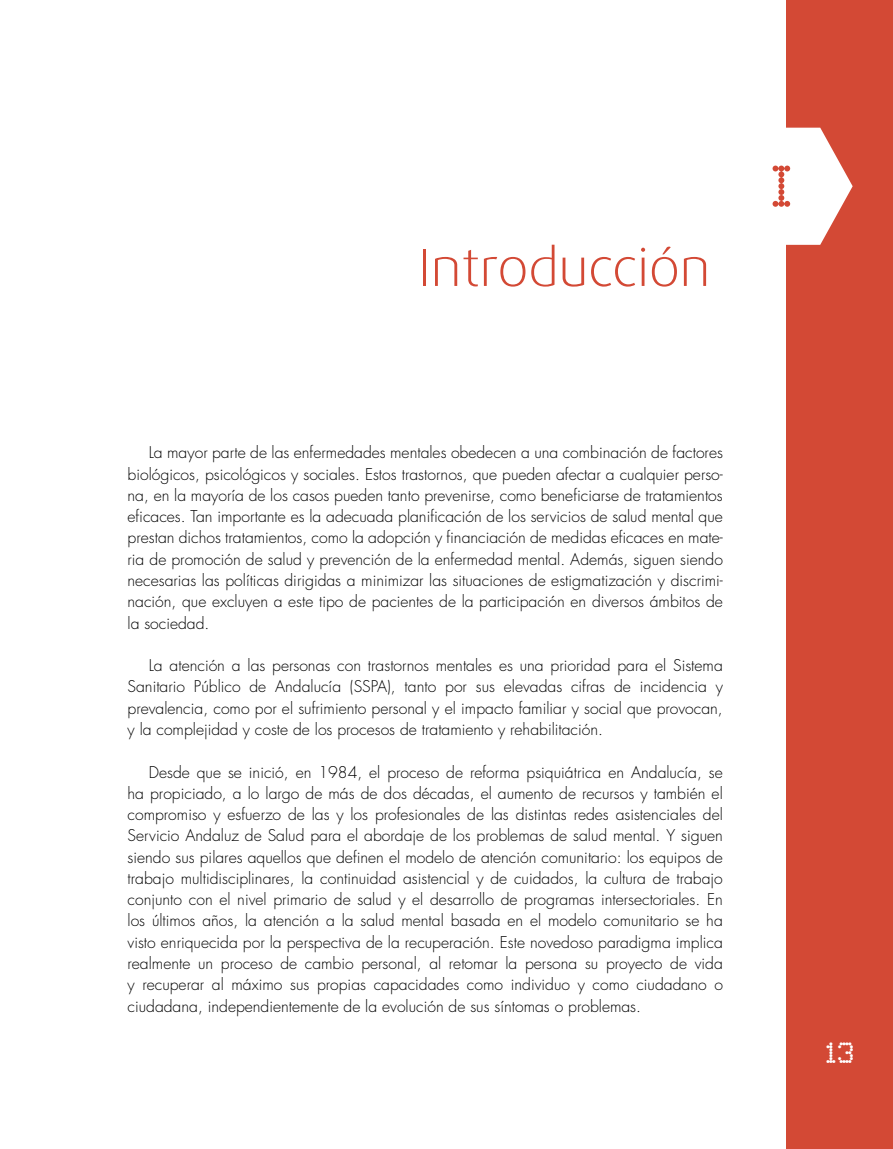
<style>
.page{position:relative;width:893px;height:1149px;background:#fff}
.page>*{position:absolute;margin:0;border:0;box-sizing:border-box;transform-origin:0 0}
.t1{font:60px "Dot Matrix One";color:#d34935}
.t2{font:300 52.5px "Dax Wide";color:#d34935}
.t3{font:30px "Dot Matrix One";color:#fff}
.t4{font:300 15.75px/21.3px "Futura Std";color:#000;text-align:justify}
</style>
<div class="page">
<div style="left:787px;top:0;width:106px;height:1148px;background:#d34935"></div>
<svg style="left:786px;top:128px;width:67px;height:117px"></svg>
<h2 class="t2" style="left:418px;top:239px;width:293px">Introducción</h2>
<h1 class="t1" style="left:770px;top:151px;width:25px">I</h1>
<p class="t4" style="left:128px;top:442px;width:597px;text-indent:21px">La mayor parte de las enfermedades mentales obedecen a una combinación de factores biológicos, psicológicos y sociales. Estos trastornos, que pueden afectar a cualquier perso&shy;na, en la mayoría de los casos pueden tanto prevenirse, como beneficiarse de tratamientos eficaces. Tan importante es la adecuada planificación de los servicios de salud mental que prestan dichos tratamientos, como la adopción y financiación de medidas eficaces en mate&shy;ria de promoción de salud y prevención de la enfermedad mental. Además, siguen siendo necesarias las políticas dirigidas a minimizar las situaciones de estigmatización y discrimi&shy;nación, que excluyen a este tipo de pacientes de la participación en diversos ámbitos de la sociedad.</p>
<p class="t4" style="left:128px;top:655px;width:597px;text-indent:21px">La atención a las personas con trastornos mentales es una prioridad para el Sistema Sanitario Público de Andalucía (SSPA), tanto por sus elevadas cifras de incidencia y prevalencia, como por el sufrimiento personal y el impacto familiar y social que provocan, y la complejidad y coste de los procesos de tratamiento y rehabilitación.</p>
<p class="t4" style="left:128px;top:761px;width:597px;text-indent:21px">Desde que se inició, en 1984, el proceso de reforma psiquiátrica en Andalucía, se ha propiciado, a lo largo de más de dos décadas, el aumento de recursos y también el compromiso y esfuerzo de las y los profesionales de las distintas redes asistenciales del Servicio Andaluz de Salud para el abordaje de los problemas de salud mental. Y siguen siendo sus pilares aquellos que definen el modelo de atención comunitario: los equipos de trabajo multidisciplinares, la continuidad asistencial y de cuidados, la cultura de trabajo conjunto con el nivel primario de salud y el desarrollo de programas intersectoriales. En los últimos años, la atención a la salud mental basada en el modelo comunitario se ha visto enriquecida por la perspectiva de la recuperación. Este novedoso paradigma implica realmente un proceso de cambio personal, al retomar la persona su proyecto de vida y recuperar al máximo sus propias capacidades como individuo y como ciudadano o ciudadana, independientemente de la evolución de sus síntomas o problemas.</p>
<h3 class="t3" style="left:825px;top:1034px;width:31px">13</h3>
</div>
